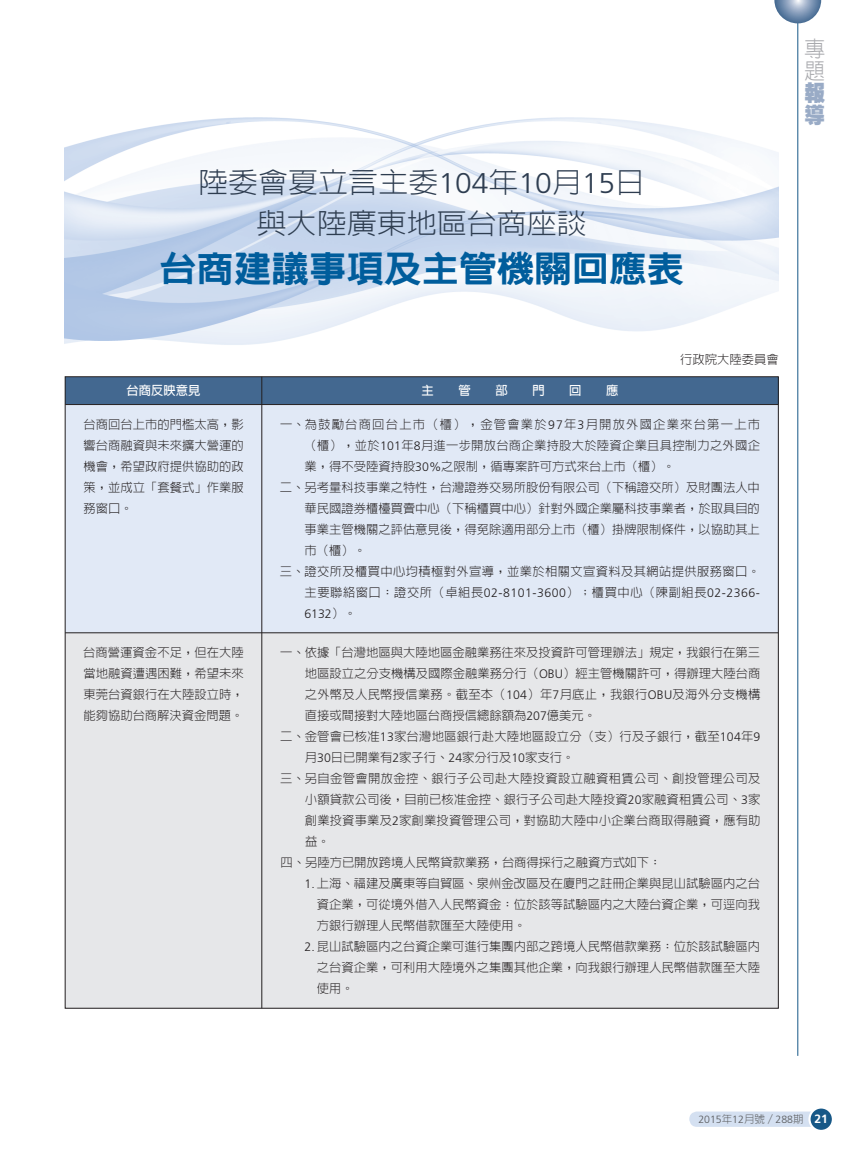
<style>
.page{position:relative;width:851px;height:1149px;background:#fff}
.page>*{position:absolute;margin:0;border:0;box-sizing:border-box;transform-origin:0 0}
.t1{font:800 35.7px "AR Hei B5";color:#005d9c;scale:1.05 1}
.t2{font:300 28.5px/40.5px "AR Hei B5";color:#2e3d50;text-align:center;scale:1.05 1}
.t3{font:300 21.75px/21.8px "AR Hei B5";color:#a8a9ad;scale:.95 1}
.t4{font:900 21.75px/21.8px "AR Hei B5";color:#99abc6;scale:.95 1}
.t5{font:300 12.3px/21px "AR Hei B5";color:#231f20;text-align:justify}
.t6{font:300 12.3px "AR Hei B5";letter-spacing:.02em;color:#231f20}
.t7{font:300 12.3px "AR Hei B5";letter-spacing:.03em;color:#231f20}
.t8{font:300 12.3px "AR Hei B5";letter-spacing:.04em;color:#231f20}
.t9{font:300 12.3px "AR Hei B5";letter-spacing:.1em;color:#231f20}
.t10{font:700 12.3px "AR Hei B5";color:#fff}
.t11{font:300 12.3px "Frutiger";color:#231f20}
.t12{font:300 10.5px "Frutiger";color:#57585a}
.s1{font-family:"Frutiger"}
.s2{font-family:"AR Hei B5"}
.s3{font-weight:700;font-size:12px;color:#fff}
</style>
<div class="page">
<img style="left:65px;top:117px;width:713px;height:228px">
<div style="left:689px;top:1111px;width:132px;height:15px;background:#d4e0f1;border-radius:8px"></div>
<div style="left:809px;top:1107px;width:23px;height:23px;background:#175887;border-radius:50%"></div>
<div style="left:808px;top:1106px;width:25px;height:25px;border:2px solid #fff;border-radius:50%"></div>
<hr style="left:797px;top:0;width:1px;height:1055px;background:#175887">
<svg style="left:774px;top:0;width:47px;height:23px"></svg>
<div style="left:65px;top:376px;width:713px;height:28px;background:#436890"></div>
<div style="left:65px;top:404px;width:713px;height:228px;background:#e1e9f6"></div>
<div style="left:65px;top:632px;width:713px;height:375px;background:#e6e7e9"></div>
<hr style="left:261px;top:376px;width:1px;height:631px;background:#231f20">
<hr style="left:65px;top:404px;width:713px;height:1px;background:#231f20">
<hr style="left:65px;top:632px;width:713px;height:1px;background:#231f20">
<h2 class="t2" style="left:198px;top:162px;width:427px">陸委會夏立言主委<span class="s1">104</span>年<span class="s1">10</span>月<span class="s1">15</span>日與大陸廣東地區台商座談</h2>
<h1 class="t1" style="left:159px;top:251px;width:502px">台商建議事項及主管機關回應表</h1>
<h3 class="t3" style="left:804px;top:38px;width:23px">專題</h3>
<h3 class="t4" style="left:804px;top:82px;width:23px">報導</h3>
<p class="t5" style="left:680px;top:349px;width:100px">行政院大陸委員會</p>
<p class="t10" style="left:126px;top:384px;width:75px">台商反映意見</p>
<p class="t10" style="left:421px;top:384px;width:14px">主</p>
<p class="t10" style="left:458px;top:384px;width:14px">管</p>
<p class="t10" style="left:495px;top:384px;width:14px">部</p>
<p class="t10" style="left:532px;top:384px;width:14px">門</p>
<p class="t10" style="left:569px;top:384px;width:14px">回</p>
<p class="t10" style="left:606px;top:384px;width:14px">應</p>
<p class="t5" style="left:83px;top:413px;width:162px">台商回台上市的門檻太高，影響台商融資與未來擴大營運的機會，希望政府提供協助的政策，並成立「套餐式」作業服務窗口。</p>
<p class="t9" style="left:280px;top:418px;width:481px">一、為鼓勵台商回台上市（櫃），金管會業於<span class="s1">97</span>年<span class="s1">3</span>月開放外國企業來台第一上市</p>
<p class="t6" style="left:304px;top:439px;width:457px">（櫃），並於<span class="s1">101</span>年<span class="s1">8</span>月進一步開放台商企業持股大於陸資企業且具控制力之外國企</p>
<p class="t5" style="left:304px;top:455px;width:372px">業，得不受陸資持股<span class="s1">30%</span>之限制，循專案許可方式來台上市（櫃）。</p>
<p class="t5" style="left:280px;top:476px;width:481px">二、另考量科技事業之特性，台灣證券交易所股份有限公司（下稱證交所）及財團法人中</p>
<p class="t5" style="left:304px;top:497px;width:457px">華民國證券櫃檯買賣中心（下稱櫃買中心）針對外國企業屬科技事業者，於取具目的</p>
<p class="t5" style="left:304px;top:518px;width:457px">事業主管機關之評估意見後，得免除適用部分上市（櫃）掛牌限制條件，以協助其上</p>
<p class="t5" style="left:304px;top:539px;width:63px">市（櫃）。</p>
<p class="t7" style="left:280px;top:565px;width:481px">三、證交所及櫃買中心均積極對外宣導，並業於相關文宣資料及其網站提供服務窗口。</p>
<p class="t8" style="left:304px;top:586px;width:456px">主要聯絡窗口：證交所（卓組長<span class="s1">02-8101-3600</span>）；櫃買中心（陳副組長<span class="s1">02-2366-</span></p>
<p class="t11" style="left:304px;top:606px;width:53px">6132<span class="s2">）。</span></p>
<p class="t5" style="left:83px;top:641px;width:162px">台商營運資金不足，但在大陸當地融資遭遇困難，希望未來東莞台資銀行在大陸設立時，能夠協助台商解決資金問題。</p>
<p class="t5" style="left:280px;top:641px;width:481px">一、依據「台灣地區與大陸地區金融業務往來及投資許可管理辦法」規定，我銀行在第三</p>
<p class="t5" style="left:304px;top:662px;width:457px">地區設立之分支機構及國際金融業務分行（<span class="s1">OBU</span>）經主管機關許可，得辦理大陸台商</p>
<p class="t6" style="left:305px;top:688px;width:457px">之外幣及人民幣授信業務。截至本（<span class="s1">104</span>）年<span class="s1">7</span>月底止，我銀行<span class="s1">OBU</span>及海外分支機構</p>
<p class="t5" style="left:305px;top:704px;width:293px">直接或間接對大陸地區台商授信總餘額為<span class="s1">207</span>億美元。</p>
<p class="t6" style="left:280px;top:730px;width:481px">二、金管會已核准<span class="s1">13</span>家台灣地區銀行赴大陸地區設立分（支）行及子銀行，截至<span class="s1">104</span>年<span class="s1">9</span></p>
<p class="t5" style="left:305px;top:746px;width:271px">月<span class="s1">30</span>日已開業有<span class="s1">2</span>家子行、<span class="s1">24</span>家分行及<span class="s1">10</span>家支行。</p>
<p class="t7" style="left:280px;top:772px;width:481px">三、另自金管會開放金控、銀行子公司赴大陸投資設立融資租賃公司、創投管理公司及</p>
<p class="t5" style="left:305px;top:788px;width:457px">小額貸款公司後，目前已核准金控、銀行子公司赴大陸投資<span class="s1">20</span>家融資租賃公司、<span class="s1">3</span>家</p>
<p class="t5" style="left:305px;top:809px;width:457px">創業投資事業及<span class="s1">2</span>家創業投資管理公司，對協助大陸中小企業台商取得融資，應有助</p>
<p class="t5" style="left:305px;top:830px;width:26px">益。</p>
<p class="t5" style="left:280px;top:851px;width:382px">四、另陸方已開放跨境人民幣貸款業務，台商得採行之融資方式如下：</p>
<p class="t5" style="left:317px;top:872px;width:444px;text-indent:-12px"><span class="s1">1.</span> 上海、福建及廣東等自貿區、泉州金改區及在廈門之註冊企業與昆山試驗區內之台資企業，可從境外借入人民幣資金：位於該等試驗區內之大陸台資企業，可逕向我方銀行辦理人民幣借款匯至大陸使用。</p>
<p class="t5" style="left:317px;top:935px;width:444px;text-indent:-12px"><span class="s1">2.</span> 昆山試驗區內之台資企業可進行集團內部之跨境人民幣借款業務：位於該試驗區內之台資企業，可利用大陸境外之集團其他企業，向我銀行辦理人民幣借款匯至大陸使用。</p>
<p class="t12" style="left:698px;top:1113px;width:131px">2015<span class="s2">年</span>12<span class="s2">月號／</span>288<span class="s2">期</span> <span class="s3">21</span></p>
</div>
